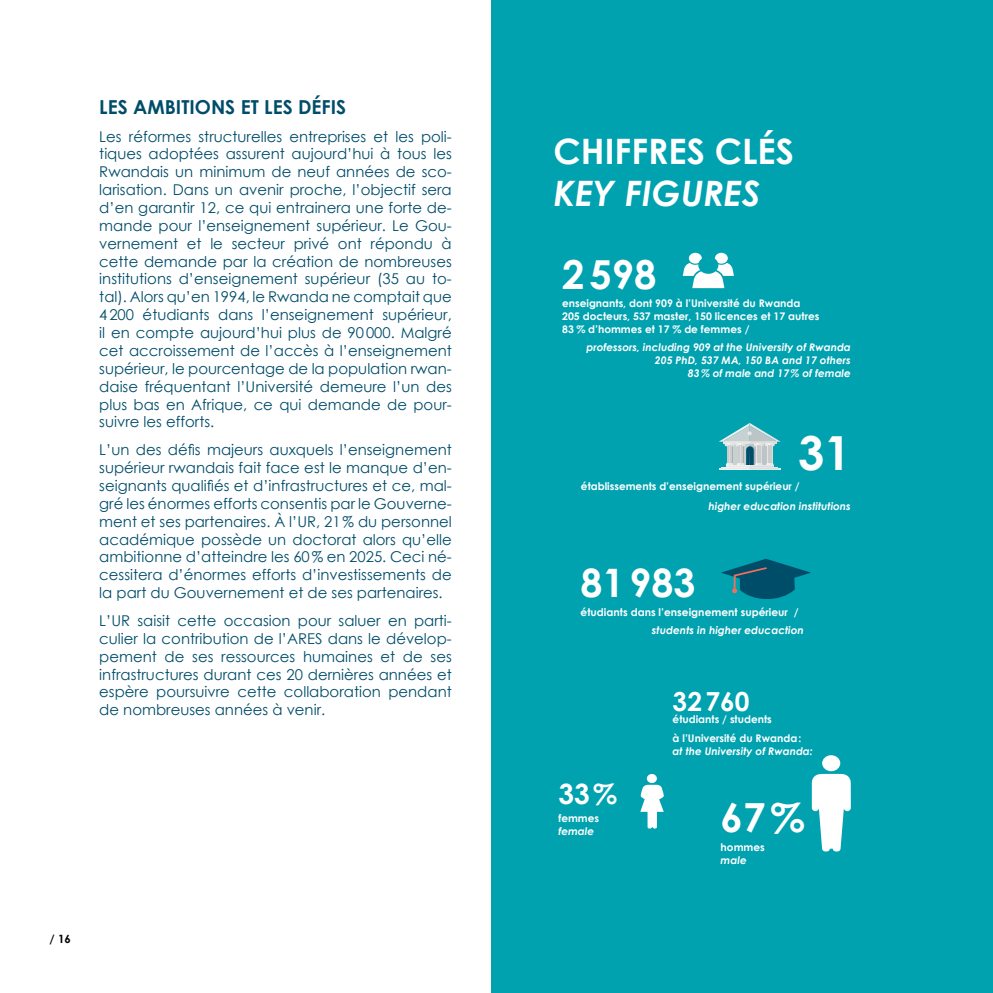
<style>
.page{position:relative;width:993px;height:993px;background:#fff}
.page>*{position:absolute;margin:0;border:0;box-sizing:border-box;transform-origin:0 0}
.t1{font:700 46.9px "Century Gothic";color:#fff}
.t2{font:700 40.07px "Century Gothic";color:#fff}
.t3{font:700 39.9px "Century Gothic";color:#fff}
.t4{font:700 39.2px "Century Gothic";color:#fff}
.t5{font:700 35px "Century Gothic";color:#fff}
.t6{font:italic 700 35px "Century Gothic";color:#fff}
.t7{font:700 28px "Century Gothic";color:#fff}
.t8{font:700 26.25px "Century Gothic";color:#fff}
.t9{font:700 19.25px "Century Gothic";color:#004d6a}
.t10{font:14.88px/17.8px "Century Gothic";color:#004d6a;text-align:justify}
.t11{font:700 11.38px "Century Gothic";color:#000}
.t12{font:700 10.67px "Century Gothic";color:#fff}
.t13{font:italic 700 10.67px "Century Gothic";color:#fff}
.t14{font:700 10.5px/12.6px "Century Gothic";color:#fff}
.t15{font:italic 700 10.5px/12.6px "Century Gothic";color:#fff;text-align:right}
</style>
<div class="page">
<div style="left:491px;top:0;width:501px;height:992px;background:#00a2b0"></div>
<svg style="left:682px;top:253px;width:51px;height:35px"></svg>
<hr style="left:718px;top:468px;width:31px;height:1px;background:#f2f2f2">
<hr style="left:749px;top:468px;width:31px;height:1px;background:#e6e8e8">
<svg style="left:719px;top:423px;width:61px;height:45px"></svg>
<svg style="left:721px;top:558px;width:89px;height:41px"></svg>
<div style="left:821px;top:755px;width:19px;height:16px;background:#fff;border-radius:50%"></div>
<svg style="left:811px;top:773px;width:40px;height:78px"></svg>
<svg style="left:646px;top:773px;width:10px;height:9px"></svg>
<svg style="left:640px;top:784px;width:24px;height:44px"></svg>
<p class="t9" style="left:99px;top:92px;width:248px">LES AMBITIONS ET LES DÉFIS</p>
<p class="t10" style="left:99px;top:127px;width:354px">Les réformes structurelles entreprises et les poli&shy;tiques adoptées assurent aujourd’hui à tous les Rwandais un minimum de neuf années de sco&shy;larisation. Dans un avenir proche, l’objectif sera d’en garantir 12, ce qui entrainera une forte de&shy;mande pour l’enseignement supérieur. Le Gou&shy;vernement et le secteur privé ont répondu à cette demande par la création de nombreuses institutions d’enseignement supérieur (35 au to&shy;tal). Alors qu’en 1994, le Rwanda ne comptait que 4200 étudiants dans l’enseignement supérieur, il en compte aujourd’hui plus de 90000. Malgré cet accroissement de l’accès à l’enseignement supérieur, le pourcentage de la population rwan&shy;daise fréquentant l’Université demeure l’un des plus bas en Afrique, ce qui demande de pour&shy;suivre les efforts.</p>
<p class="t10" style="left:99px;top:440px;width:354px">L’un des défis majeurs auxquels l’enseignement supérieur rwandais fait face est le manque d’en&shy;seignants qualifiés et d’infrastructures et ce, mal&shy;gré les énormes efforts consentis par le Gouverne&shy;ment et ses partenaires. À l’UR, 21% du personnel académique possède un doctorat alors qu’elle ambitionne d’atteindre les 60% en 2025. Ceci né&shy;cessitera d’énormes efforts d’investissements de la part du Gouvernement et de ses partenaires.</p>
<p class="t10" style="left:99px;top:611px;width:354px">L’UR saisit cette occasion pour saluer en parti&shy;culier la contribution de l’ARES dans le dévelop&shy;pement de ses ressources humaines et de ses infrastructures durant ces 20 dernières années et espère poursuivre cette collaboration pendant de nombreuses années à venir.</p>
<p class="t11" style="left:50px;top:930px;width:23px">/ 16</p>
<h3 class="t5" style="left:553px;top:125px;width:242px">CHIFFRES CLÉS</h3>
<h3 class="t6" style="left:553px;top:167px;width:208px">KEY FIGURES</h3>
<h3 class="t3" style="left:562px;top:244px;width:96px">2598</h3>
<p class="t14" style="left:562px;top:297px;width:259px">enseignants, dont 909 à l’Université du Rwanda<br>205 docteurs, 537 master, 150 licences et 17 autres<br>83 % d’hommes et 17 % de femmes /</p>
<p class="t15" style="left:586px;top:341px;width:266px">professors, including 909 at the University of Rwanda<br>205 PhD, 537 MA, 150 BA and 17 others<br>83% of male and 17% of female</p>
<h1 class="t1" style="left:798px;top:417px;width:54px">31</h1>
<p class="t14" style="left:580px;top:479px;width:220px">établissements d’enseignement supérieur /</p>
<p class="t15" style="left:708px;top:499px;width:144px">higher education institutions</p>
<h3 class="t4" style="left:580px;top:552px;width:116px">81983</h3>
<p class="t12" style="left:580px;top:603px;width:219px">étudiants dans l’enseignement supérieur /</p>
<p class="t13" style="left:651px;top:622px;width:153px">students in higher educaction</p>
<h3 class="t7" style="left:558px;top:772px;width:60px">33%</h3>
<p class="t14" style="left:558px;top:811px;width:42px">femmes</p>
<p class="t15" style="left:558px;top:823px;width:37px">female</p>
<h3 class="t8" style="left:672px;top:681px;width:78px">32760</h3>
<p class="t14" style="left:672px;top:709px;width:130px;line-height:18.7px">étudiants / students<br>à l’Université du Rwanda:</p>
<p class="t15" style="left:672px;top:743px;width:142px">at the University of Rwanda:</p>
<h2 class="t2" style="left:720px;top:786px;width:86px">67%</h2>
<p class="t14" style="left:720px;top:840px;width:46px">hommes</p>
<p class="t15" style="left:720px;top:852px;width:28px">male</p>
</div>
